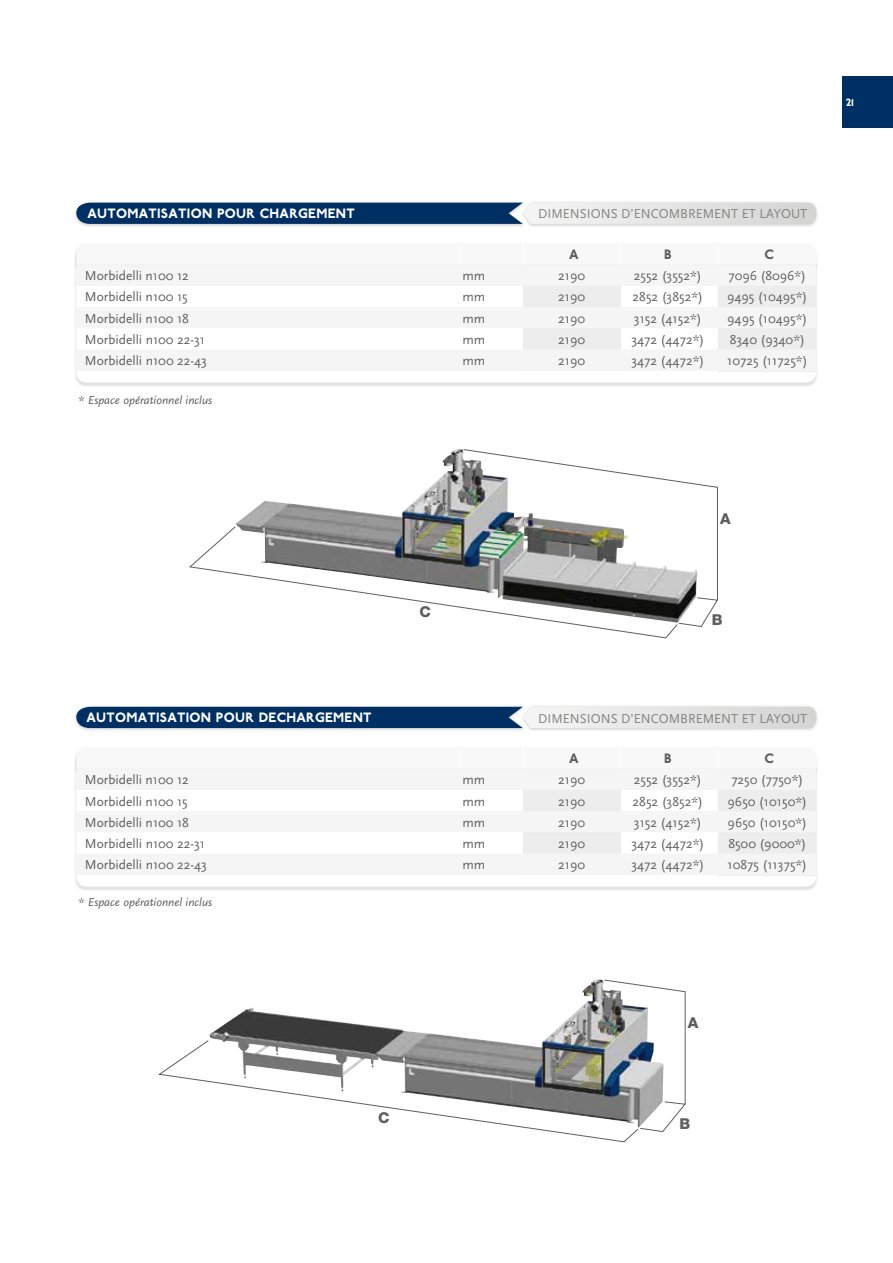
<style>
.page{position:relative;width:893px;height:1263px;background:#fff}
.page>*{position:absolute;margin:0;border:0;box-sizing:border-box;transform-origin:0 0}
.t1{font:800 15px "Helvetica Neue LT Std";color:#5f5e5e}
.t2{font:13.5px "Scala Sans";color:#5f5e5e}
.t3{font:13.5px "Scala Sans";color:#848483}
.t4{font:800 13.5px "P22 Underground";letter-spacing:.02em;color:#fff}
.t5{font:800 13.5px "P22 Underground";color:#5f5e5e}
.t6{font:italic 12px "Scala Sans";color:#5f5e5e}
.t7{font:800 10.5px "P22 Underground";color:#fff}
</style>
<div class="page">
<div style="left:842px;top:77px;width:51px;height:51px;background:#003063"></div>
<img style="left:235px;top:449px;width:228px;height:77px">
<img style="left:209px;top:979px;width:394px;height:61px">
<div style="left:520px;top:200px;width:299px;height:28px;background:#000;opacity:.2"></div>
<div style="left:73px;top:200px;width:452px;height:28px;background:#000;opacity:.2"></div>
<svg style="left:76px;top:203px;width:740px;height:21px;background:#5e7a98"></svg>
<div style="left:520px;top:704px;width:299px;height:28px;background:#000;opacity:.2"></div>
<div style="left:73px;top:704px;width:452px;height:28px;background:#000;opacity:.2"></div>
<svg style="left:76px;top:707px;width:740px;height:21px;background:#5e7a98"></svg>
<div style="left:74px;top:244px;width:744px;height:144px;background:#e9e9e9"></div>
<div style="left:76px;top:243px;width:740px;height:140px;background:#fff;border-radius:11px"></div>
<div style="left:74px;top:748px;width:744px;height:144px;background:#e9e9e9"></div>
<div style="left:76px;top:747px;width:740px;height:140px;background:#fff;border-radius:11px"></div>
<svg style="left:76px;top:244px;width:741px;height:127px"></svg>
<svg style="left:76px;top:748px;width:741px;height:127px"></svg>
<svg style="left:189px;top:526px;width:487px;height:113px"></svg>
<svg style="left:158px;top:1040px;width:478px;height:102px"></svg>
<svg style="left:463px;top:449px;width:255px;height:178px"></svg>
<svg style="left:603px;top:979px;width:83px;height:153px"></svg>
<p class="t7" style="left:846px;top:96px;width:9px">21</p>
<p class="t4" style="left:88px;top:205px;width:269px">AUTOMATISATION POUR CHARGEMENT</p>
<p class="t3" style="left:538px;top:207px;width:271px">DIMENSIONS D’ENCOMBREMENT ET LAYOUT</p>
<p class="t5" style="left:569px;top:246px;width:11px">A</p>
<p class="t5" style="left:664px;top:246px;width:9px">B</p>
<p class="t5" style="left:765px;top:246px;width:11px">C</p>
<p class="t2" style="left:85px;top:268px;width:106px">Morbidelli n100 12</p>
<p class="t2" style="left:462px;top:268px;width:24px">mm</p>
<p class="t2" style="left:558px;top:268px;width:28px">2190</p>
<p class="t2" style="left:634px;top:268px;width:70px">2552 (3552*)</p>
<p class="t2" style="left:728px;top:268px;width:79px">7096 (8096*)</p>
<p class="t2" style="left:85px;top:290px;width:105px">Morbidelli n100 15</p>
<p class="t2" style="left:462px;top:290px;width:24px">mm</p>
<p class="t2" style="left:558px;top:290px;width:28px">2190</p>
<p class="t2" style="left:633px;top:290px;width:72px">2852 (3852*)</p>
<p class="t2" style="left:727px;top:290px;width:82px">9495 (10495*)</p>
<p class="t2" style="left:85px;top:311px;width:106px">Morbidelli n100 18</p>
<p class="t2" style="left:462px;top:311px;width:24px">mm</p>
<p class="t2" style="left:558px;top:311px;width:28px">2190</p>
<p class="t2" style="left:634px;top:311px;width:69px">3152 (4152*)</p>
<p class="t2" style="left:727px;top:311px;width:82px">9495 (10495*)</p>
<p class="t2" style="left:85px;top:332px;width:122px">Morbidelli n100 22-31</p>
<p class="t2" style="left:462px;top:332px;width:24px">mm</p>
<p class="t2" style="left:558px;top:332px;width:28px">2190</p>
<p class="t2" style="left:631px;top:332px;width:74px">3472 (4472*)</p>
<p class="t2" style="left:730px;top:332px;width:77px">8340 (9340*)</p>
<p class="t2" style="left:85px;top:353px;width:124px">Morbidelli n100 22-43</p>
<p class="t2" style="left:462px;top:353px;width:24px">mm</p>
<p class="t2" style="left:558px;top:353px;width:28px">2190</p>
<p class="t2" style="left:631px;top:353px;width:74px">3472 (4472*)</p>
<p class="t2" style="left:727px;top:353px;width:82px">10725 (11725*)</p>
<p class="t6" style="left:79px;top:394px;width:135px">* Espace opérationnel inclus</p>
<p class="t1" style="left:419px;top:602px;width:13px">C</p>
<p class="t1" style="left:720px;top:509px;width:12px">A</p>
<p class="t1" style="left:712px;top:610px;width:12px">B</p>
<p class="t4" style="left:86px;top:709px;width:287px">AUTOMATISATION POUR DECHARGEMENT</p>
<p class="t3" style="left:538px;top:711px;width:271px">DIMENSIONS D’ENCOMBREMENT ET LAYOUT</p>
<p class="t5" style="left:569px;top:750px;width:11px">A</p>
<p class="t5" style="left:664px;top:750px;width:9px">B</p>
<p class="t5" style="left:765px;top:750px;width:11px">C</p>
<p class="t2" style="left:85px;top:772px;width:106px">Morbidelli n100 12</p>
<p class="t2" style="left:462px;top:772px;width:24px">mm</p>
<p class="t2" style="left:558px;top:772px;width:28px">2190</p>
<p class="t2" style="left:634px;top:772px;width:70px">2552 (3552*)</p>
<p class="t2" style="left:731px;top:772px;width:73px">7250 (7750*)</p>
<p class="t2" style="left:85px;top:794px;width:105px">Morbidelli n100 15</p>
<p class="t2" style="left:462px;top:794px;width:24px">mm</p>
<p class="t2" style="left:558px;top:794px;width:28px">2190</p>
<p class="t2" style="left:633px;top:794px;width:72px">2852 (3852*)</p>
<p class="t2" style="left:728px;top:794px;width:81px">9650 (10150*)</p>
<p class="t2" style="left:85px;top:815px;width:106px">Morbidelli n100 18</p>
<p class="t2" style="left:462px;top:815px;width:24px">mm</p>
<p class="t2" style="left:558px;top:815px;width:28px">2190</p>
<p class="t2" style="left:634px;top:815px;width:69px">3152 (4152*)</p>
<p class="t2" style="left:728px;top:815px;width:81px">9650 (10150*)</p>
<p class="t2" style="left:85px;top:836px;width:122px">Morbidelli n100 22-31</p>
<p class="t2" style="left:462px;top:836px;width:24px">mm</p>
<p class="t2" style="left:558px;top:836px;width:28px">2190</p>
<p class="t2" style="left:631px;top:836px;width:74px">3472 (4472*)</p>
<p class="t2" style="left:728px;top:836px;width:80px">8500 (9000*)</p>
<p class="t2" style="left:85px;top:857px;width:124px">Morbidelli n100 22-43</p>
<p class="t2" style="left:462px;top:857px;width:24px">mm</p>
<p class="t2" style="left:558px;top:857px;width:28px">2190</p>
<p class="t2" style="left:631px;top:857px;width:74px">3472 (4472*)</p>
<p class="t2" style="left:727px;top:857px;width:81px">10875 (11375*)</p>
<p class="t6" style="left:79px;top:895px;width:135px">* Espace opérationnel inclus</p>
<p class="t1" style="left:378px;top:1108px;width:13px">C</p>
<p class="t1" style="left:688px;top:1013px;width:12px">A</p>
<p class="t1" style="left:679px;top:1114px;width:12px">B</p>
</div>
